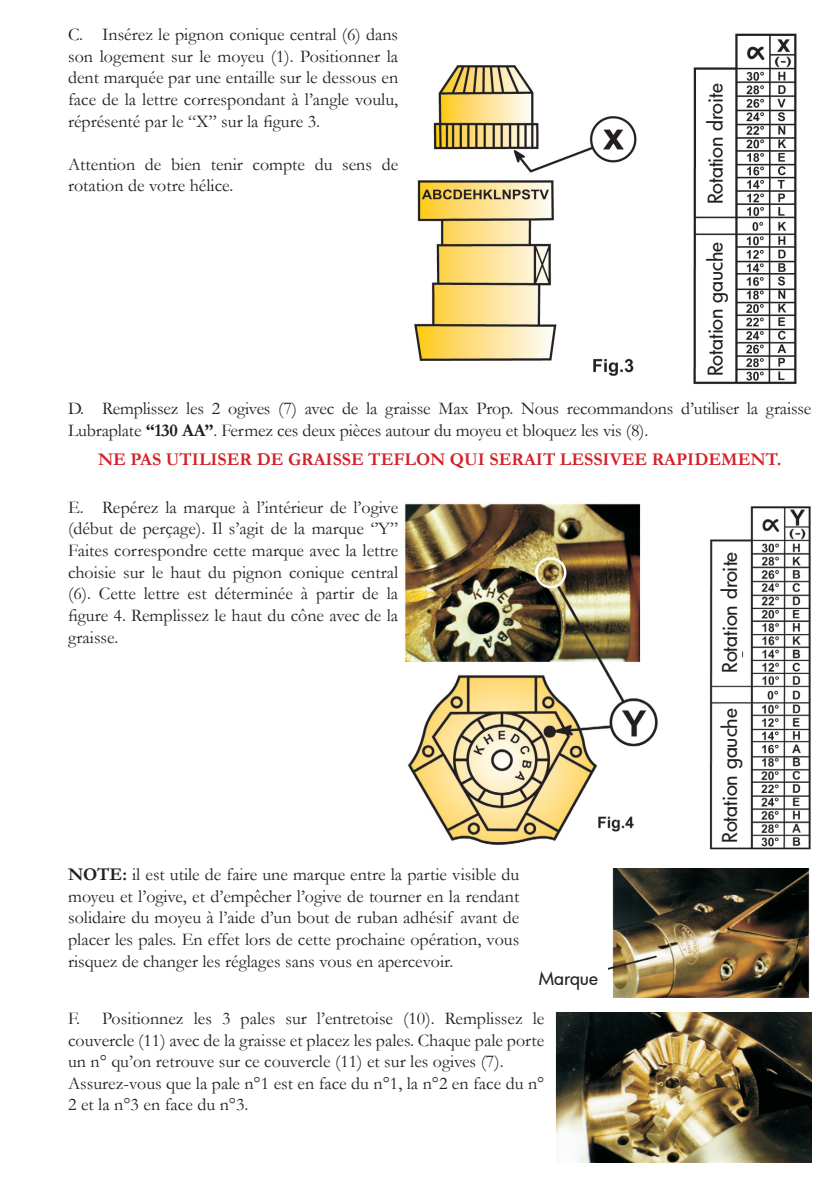
<style>
.page{position:relative;width:840px;height:1191px;background:#fff}
.page>*{position:absolute;margin:0;border:0;box-sizing:border-box;transform-origin:0 0}
.t1{font:500 20px "Futura";letter-spacing:-.01em;color:#231f20}
.t2{font:18px/21.6px "Garamond";color:#231f20;text-align:justify}
.t3{font:700 18px "Garamond";color:#d1232a}
.t4{font:500 18px "Futura";letter-spacing:-.005em;color:#231f20}
.s1{font-weight:700}
</style>
<div class="page">
<img style="left:608px;top:868px;width:202px;height:129px">
<img style="left:414px;top:33px;width:383px;height:351px">
<div style="left:703px;top:240px;width:24px;height:138px;background:#fff"></div>
<div style="left:703px;top:74px;width:24px;height:139px;background:#fff"></div>
<img style="left:404px;top:503px;width:407px;height:347px">
<div style="left:717px;top:543px;width:24px;height:138px;background:#fff"></div>
<div style="left:717px;top:706px;width:24px;height:139px;background:#fff"></div>
<img style="left:555px;top:1012px;width:256px;height:150px">
<p class="t2" style="left:68px;top:23px;width:331px">C. Insérez le pignon conique central (6) dans son logement sur le moyeu (1). Positionner la dent marquée par une entaille sur le dessous en face de la lettre correspondant à l’angle voulu, réprésenté par le “X” sur la figure 3.</p>
<p class="t2" style="left:68px;top:153px;width:331px">Attention de bien tenir compte du sens de rotation de votre hélice.</p>
<p class="t1" style="left:701px;top:204px;width:122px;rotate:-90deg">Rotation droite</p>
<p class="t1" style="left:701px;top:376px;width:135px;rotate:-90deg">Rotation gauche</p>
<p class="t2" style="left:68px;top:397px;width:744px">D. Remplissez les 2 ogives (7) avec de la graisse Max Prop. Nous recommandons d’utiliser la graisse<br>Lubraplate <span class="s1">“130 AA”</span>. Fermez ces deux pièces autour du moyeu et bloquez les vis (8).</p>
<p class="t3" style="left:98px;top:447px;width:684px">NE PAS UTILISER DE GRAISSE TEFLON QUI SERAIT LESSIVEE RAPIDEMENT.</p>
<p class="t2" style="left:68px;top:496px;width:331px">E. Repérez la marque à l’intérieur de l’ogive (début de perçage). Il s’agit de la marque ‘’Y” Faites correspondre cette marque avec la lettre choisie sur le haut du pignon conique central (6). Cette lettre est déterminée à partir de la figure 4. Remplissez le haut du cône avec de la graisse.</p>
<p class="t2" style="left:68px;top:863px;width:452px"><span class="s1">NOTE:</span> il est utile de faire une marque entre la partie visible du moyeu et l’ogive, et d’empêcher l’ogive de tourner en la rendant solidaire du moyeu à l’aide d’un bout de ruban adhésif avant de placer les pales. En effet lors de cette prochaine opération, vous risquez de changer les réglages sans vous en apercevoir.</p>
<p class="t4" style="left:538px;top:966px;width:61px">Marque</p>
<p class="t2" style="left:68px;top:1007px;width:477px;text-align:left">F. Positionnez les 3 pales sur l’entretoise (10). Remplissez le couvercle (11) avec de la graisse et placez les pales. Chaque pale porte un n° qu’on retrouve sur ce couvercle (11) et sur les ogives (7).<br>Assurez-vous que la pale n°1 est en face du n°1, la n°2 en face du n° 2 et la n°3 en face du n°3.</p>
<p class="t1" style="left:716px;top:672px;width:122px;rotate:-90deg">Rotation droite</p>
<p class="t1" style="left:716px;top:842px;width:135px;rotate:-90deg">Rotation gauche</p>
</div>
